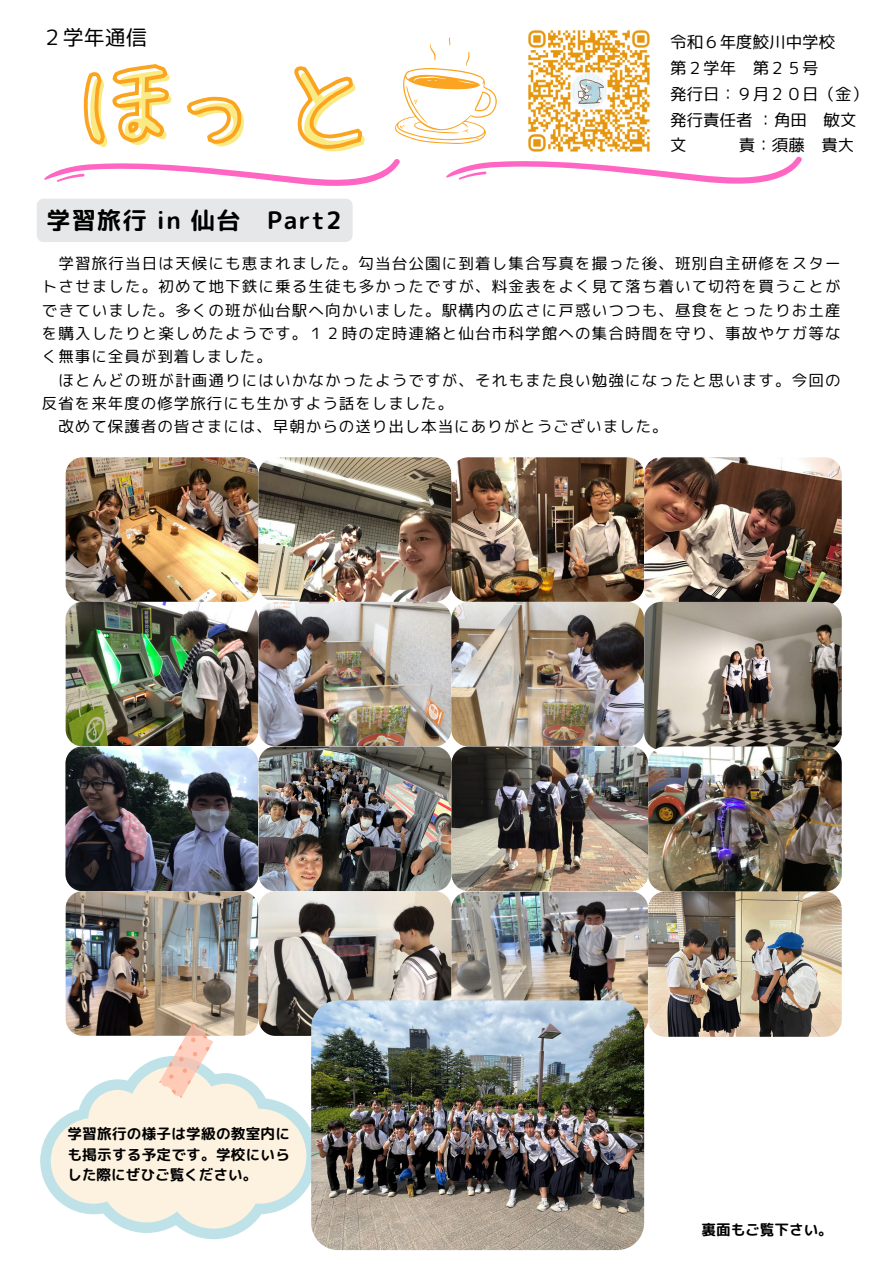
<style>
.page{position:relative;width:894px;height:1264px;background:#fff}
.page>*{position:absolute;margin:0;border:0;box-sizing:border-box;transform-origin:0 0}
.t1{font:102.6px "Hanazome Font";color:#f9ea84}
.t2{font:24px "rounded mplus 1 p bold";letter-spacing:.06em;color:#000}
.t3{font:21px "rounded mplus 1 p regular";color:#000}
.t4{font:16.5px/25.8px "rounded mplus 1 p regular";color:#000}
.t5{font:15.6px "rounded mplus 1 p regular";letter-spacing:.07em;color:#000}
.t6{font:14.55px/20.2px "rounded mplus 1 p bold";letter-spacing:.015em;color:#000;text-align:justify}
</style>
<div class="page">
<svg style="left:395px;top:37px;width:101px;height:107px"></svg>
<svg style="left:44px;top:159px;width:356px;height:27px"></svg>
<svg style="left:446px;top:156px;width:356px;height:28px"></svg>
<img style="left:513px;top:30px;width:151px;height:136px">
<img style="left:66px;top:457px;width:192px;height:144px;border-radius:17px">
<img style="left:258px;top:457px;width:193px;height:144px;border-radius:17px">
<img style="left:451px;top:457px;width:192px;height:144px;border-radius:17px">
<img style="left:644px;top:457px;width:197px;height:148px;border-radius:17px">
<img style="left:66px;top:602px;width:192px;height:144px;border-radius:17px">
<img style="left:258px;top:602px;width:193px;height:144px;border-radius:17px">
<img style="left:451px;top:602px;width:192px;height:144px;border-radius:17px">
<img style="left:644px;top:602px;width:197px;height:148px;border-radius:17px">
<img style="left:65px;top:746px;width:193px;height:145px;border-radius:17px">
<img style="left:258px;top:746px;width:193px;height:145px;border-radius:17px">
<img style="left:451px;top:746px;width:197px;height:145px;border-radius:17px">
<img style="left:648px;top:746px;width:193px;height:145px;border-radius:17px">
<img style="left:66px;top:891px;width:192px;height:144px;border-radius:17px">
<img style="left:258px;top:891px;width:193px;height:144px;border-radius:17px">
<img style="left:451px;top:891px;width:197px;height:144px;border-radius:17px">
<img style="left:648px;top:891px;width:193px;height:145px;border-radius:17px">
<svg style="left:40px;top:1122px;width:277px;height:117px"></svg>
<svg style="left:51px;top:1024px;width:255px;height:204px"></svg>
<img style="left:311px;top:1000px;width:333px;height:249px;border-radius:27px">
<svg style="left:83px;top:64px;width:279px;height:85px"></svg>
<div style="left:37px;top:199px;width:315px;height:43px;background:#e6e7e8"></div>
<p class="t3" style="left:42px;top:22px;width:106px">２学年通信</p>
<h1 class="t1" style="left:81px;top:57px;width:309px">ほっと</h1>
<p class="t2" style="left:46px;top:203px;width:296px">学習旅行 in 仙台 Part2</p>
<p class="t4" style="left:670px;top:29px;width:199px">令和６年度鮫川中学校<br>第２学年 第２５号<br>発行日：９月２０日（金）発行責任者：角田 敏文文</p>
<p class="t4" style="left:738px;top:132px;width:117px">責：須藤 貴大</p>
<p class="t5" style="left:59px;top:252px;width:783px">学習旅行当日は天候にも恵まれました。勾当台公園に到着し集合写真を撮った後、班別自主研修をスター</p>
<p class="t5" style="left:42px;top:275px;width:800px">トさせました。初めて地下鉄に乗る生徒も多かったですが、料金表をよく見て落ち着いて切符を買うことが</p>
<p class="t5" style="left:42px;top:299px;width:800px">できていました。多くの班が仙台駅へ向かいました。駅構内の広さに戸惑いつつも、昼食をとったりお土産</p>
<p class="t5" style="left:42px;top:322px;width:800px">を購入したりと楽しめたようです。１２時の定時連絡と仙台市科学館への集合時間を守り、事故やケガ等な</p>
<p class="t5" style="left:42px;top:345px;width:231px">く無事に全員が到着しました。</p>
<p class="t5" style="left:59px;top:369px;width:783px">ほとんどの班が計画通りにはいかなかったようですが、それもまた良い勉強になったと思います。今回の</p>
<p class="t5" style="left:42px;top:392px;width:413px">反省を来年度の修学旅行にも生かすよう話をしました。</p>
<p class="t5" style="left:58px;top:415px;width:610px">改めて保護者の皆さまには、早朝からの送り出し本当にありがとうございました。</p>
<p class="t6" style="left:67px;top:1123px;width:224px">学習旅行の様子は学級の教室内にも掲示する予定です。学校にいらした際にぜひご覧ください。</p>
<p class="t6" style="left:701px;top:1219px;width:133px">裏面もご覧下さい。</p>
</div>
